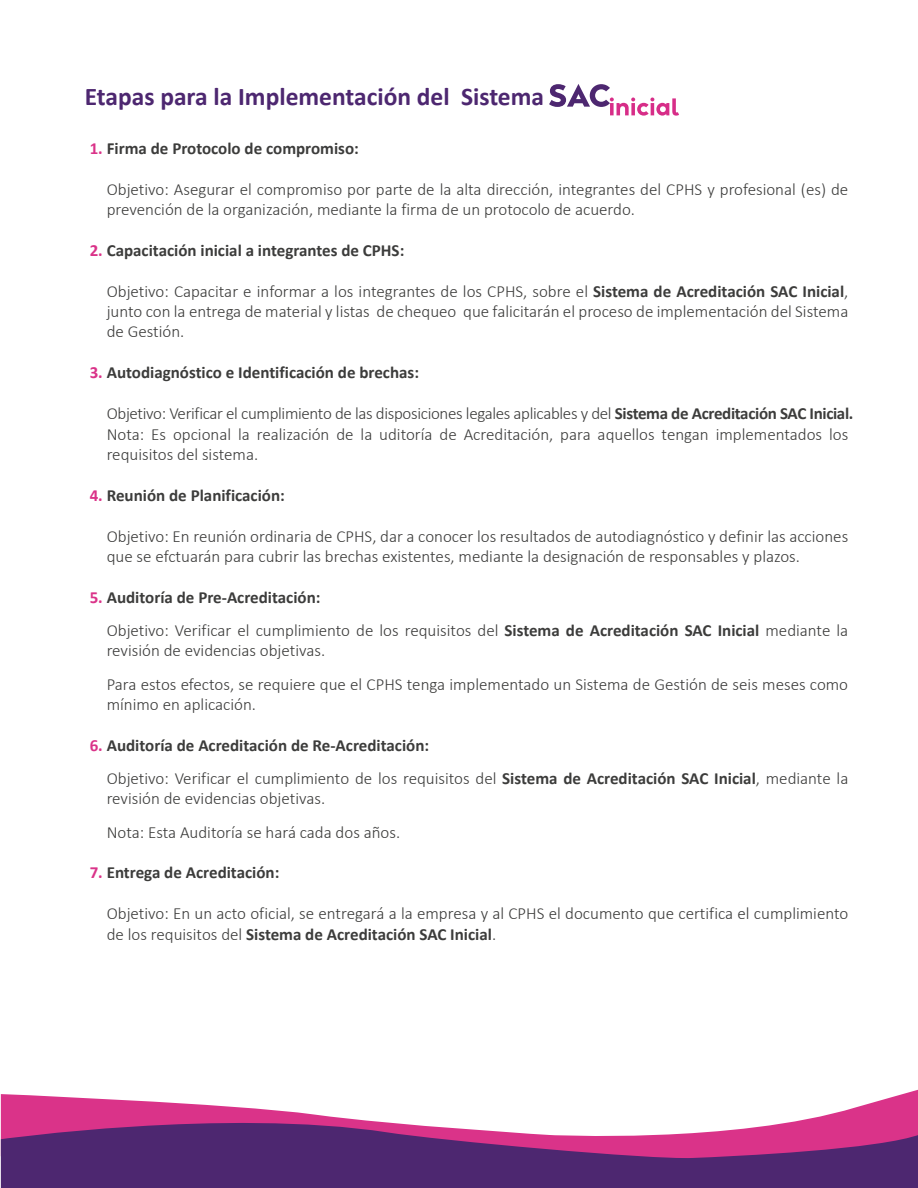
<style>
.page{position:relative;width:918px;height:1188px;background:#fff}
.page>*{position:absolute;margin:0;border:0;box-sizing:border-box;transform-origin:0 0}
.t1{font:700 25.5px "Calibri";color:#4d2770}
.t2{font:300 16.95px/20.4px "Calibri";color:#3c3c3b}
.t3{font:700 16.95px/33.2px "Calibri";color:#3c3c3b}
.s1{color:#da3389}
.s2{font-weight:700}
.s3{font-weight:700;color:#da3389}
.s4{font-weight:300}
</style>
<div class="page">
<svg style="left:1px;top:1089px;width:917px;height:19px"></svg>
<svg style="left:1px;top:1108px;width:917px;height:80px;background:#8a498b"></svg>
<svg style="left:549px;top:84px;width:130px;height:32px"></svg>
<h1 class="t1" style="left:85px;top:80px;width:461px">Etapas para la Implementación del Sistema</h1>
<p class="t3" style="left:90px;top:132px;width:271px"><span class="s1">1.</span> Firma de Protocolo de compromiso:</p>
<p class="t2" style="left:107px;top:178px;width:743px">Objetivo: Asegurar el compromiso por parte de la alta dirección, integrantes del CPHS y profesional (es) de prevención de la organización, mediante la firma de un protocolo de acuerdo.</p>
<p class="t3" style="left:90px;top:234px;width:316px"><span class="s1">2.</span> Capacitación inicial a integrantes de CPHS:</p>
<p class="t2" style="left:107px;top:280px;width:743px;text-align:justify">Objetivo: Capacitar e informar a los integrantes de los CPHS, sobre el <span class="s2">Sistema de Acreditación SAC Inicial</span>, junto con la entrega de material y listas de chequeo que falicitarán el proceso de implementación del Sistema de Gestión.</p>
<p class="t3" style="left:90px;top:356px;width:331px"><span class="s1">3.</span> Autodiagnóstico e Identificación de brechas:</p>
<p class="t2" style="left:107px;top:402px;width:748px">Objetivo: Verificar el cumplimiento de las disposiciones legales aplicables y del <span class="s2">Sistema de Acreditación SAC Inicial.<br></span>Nota: Es opcional la realización de la uditoría de Acreditación, para aquellos tengan implementados los requisitos del sistema.</p>
<p class="t3" style="left:90px;top:479px;width:197px"><span class="s1">4.</span> Reunión de Planificación:</p>
<p class="t2" style="left:107px;top:525px;width:743px">Objetivo: En reunión ordinaria de CPHS, dar a conocer los resultados de autodiagnóstico y definir las acciones que se efctuarán para cubrir las brechas existentes, mediante la designación de responsables y plazos.</p>
<p class="t2" style="left:107px;top:580px;width:743px;line-height:33.2px;text-indent:-17px"><span class="s3">5.</span> <span class="s2">Auditoría de Pre-Acreditación:<br></span>Objetivo: Verificar el cumplimiento de los requisitos del <span class="s2">Sistema de Acreditación SAC Inicial</span> mediante la</p>
<p class="t2" style="left:107px;top:633px;width:743px;line-height:33.2px">revisión de evidencias objetivas.<br>Para estos efectos, se requiere que el CPHS tenga implementado un Sistema de Gestión de seis meses como</p>
<p class="t2" style="left:107px;top:693px;width:151px">mínimo en aplicación.</p>
<p class="t3" style="left:107px;top:729px;width:743px;text-indent:-17px"><span class="s1">6.</span> Auditoría de Acreditación de Re-Acreditación:<br><span class="s4">Objetivo: Verificar el cumplimiento de los requisitos del</span> Sistema de Acreditación SAC Inicial<span class="s4">, mediante la</span></p>
<p class="t2" style="left:107px;top:781px;width:295px;line-height:33.2px">revisión de evidencias objetivas.<br>Nota: Esta Auditoría se hará cada dos años.</p>
<p class="t3" style="left:90px;top:856px;width:191px"><span class="s1">7.</span> Entrega de Acreditación:</p>
<p class="t2" style="left:107px;top:903px;width:743px">Objetivo: En un acto oficial, se entregará a la empresa y al CPHS el documento que certifica el cumplimiento de los requisitos del <span class="s2">Sistema de Acreditación SAC Inicial</span>.</p>
</div>
